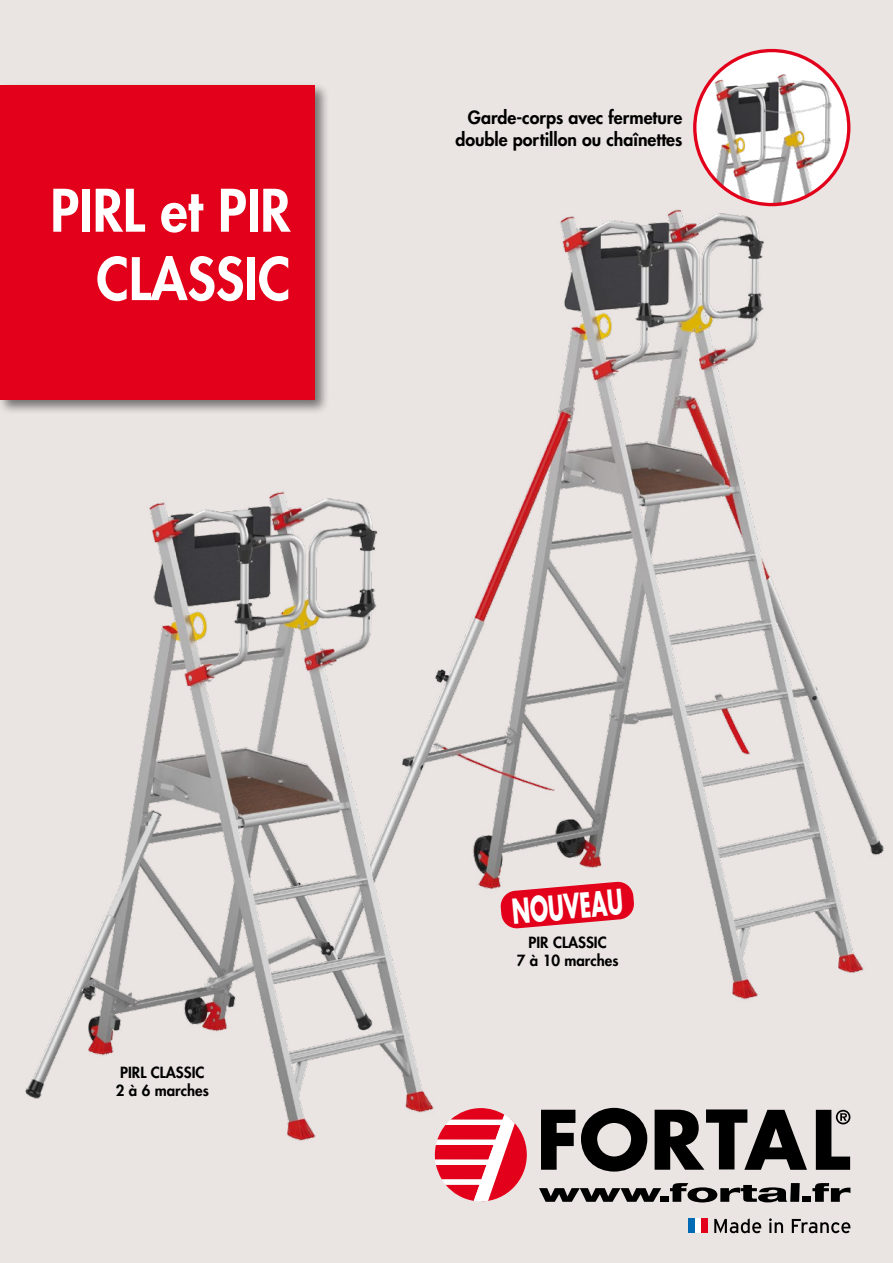
<style>
.page{position:relative;width:893px;height:1263px;background:#eae4e2}
.page>*{position:absolute;margin:0;border:0;box-sizing:border-box;transform-origin:0 0}
.t1{font:800 57px/68.4px "Futura Std";color:#fff;text-align:right;scale:.95 1}
.t2{font:700 33.6px "Futura Std";color:#fff;scale:.61 1}
.t3{font:800 17.7px/21.3px "Futura Std";color:#000;text-align:right}
.t4{font:800 15px "Futura Std";color:#000}
</style>
<div class="page">
<svg style="left:541px;top:1110px;width:34px;height:60px"></svg>
<svg style="left:581px;top:1108px;width:66px;height:63px"></svg>
<svg style="left:655px;top:1109px;width:152px;height:61px"></svg>
<svg style="left:435px;top:1108px;width:92px;height:94px"></svg>
<svg style="left:539px;top:1188px;width:122px;height:14px"></svg>
<div style="left:660px;top:1196px;width:9px;height:6px;background:#000"></div>
<svg style="left:670px;top:1183px;width:130px;height:19px"></svg>
<div style="left:803px;top:1196px;width:8px;height:6px;background:#000"></div>
<svg style="left:812px;top:1183px;width:38px;height:19px"></svg>
<svg style="left:714px;top:1218px;width:47px;height:15px"></svg>
<svg style="left:769px;top:1218px;width:14px;height:15px"></svg>
<svg style="left:792px;top:1219px;width:58px;height:14px"></svg>
<div style="left:688px;top:1218px;width:7px;height:15px;background:#006bb4"></div>
<div style="left:695px;top:1218px;width:7px;height:15px;background:#fff"></div>
<div style="left:701px;top:1218px;width:7px;height:15px;background:#e2001a"></div>
<svg style="left:816px;top:1110px;width:34px;height:60px"></svg>
<div style="left:0;top:82px;width:330px;height:333px;background:#000;opacity:.5"></div>
<div style="left:0;top:85px;width:315px;height:315px;background:#e2001a"></div>
<img style="left:302px;top:204px;width:582px;height:796px">
<img style="left:25px;top:481px;width:420px;height:669px">
<div style="left:695px;top:51px;width:154px;height:154px;background:#fff;border-radius:50%"></div>
<img style="left:695px;top:66px;width:154px;height:139px">
<div style="left:693px;top:49px;width:157px;height:157px;border:3px solid #e2001a;border-radius:50%"></div>
<svg style="left:500px;top:881px;width:135px;height:48px"></svg>
<p class="t1" style="left:50px;top:176px;width:254px">PIRL et PIR<br>CLASSIC</p>
<p class="t3" style="left:455px;top:107px;width:228px">Garde-corps avec fermeture double portillon ou chaînettes</p>
<p class="t4" style="left:120px;top:1063px;width:86px">PIRL CLASSIC</p>
<p class="t4" style="left:116px;top:1081px;width:94px">2 à 6 marches</p>
<p class="t2" style="left:510px;top:889px;width:184px;rotate:-5deg">NOUVEAU</p>
<p class="t4" style="left:529px;top:933px;width:80px">PIR CLASSIC</p>
<p class="t4" style="left:517px;top:951px;width:103px">7 à 10 marches</p>
</div>
